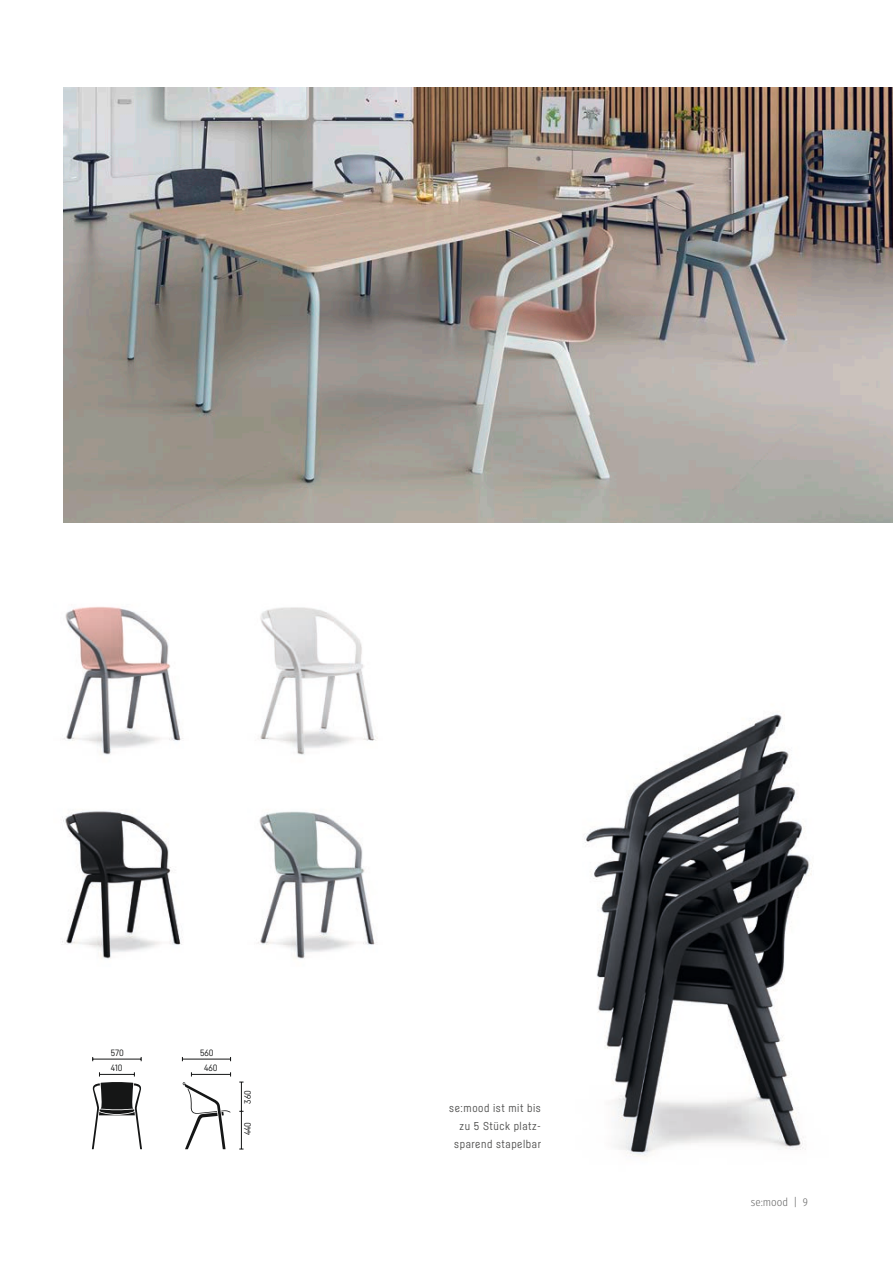
<style>
.page{position:relative;width:893px;height:1263px;background:#fff}
.page>*{position:absolute;margin:0;border:0;box-sizing:border-box;transform-origin:0 0}
.t1{font:11.25px/18px "Sedus Sans";letter-spacing:.05em;color:#4e4e4d;text-align:right}
.t2{font:300 11.25px "Sedus Text Condensed";color:#686868}
.t3{font:9px "Sedus Sans";color:#151616}
</style>
<div class="page">
<img style="left:64px;top:87px;width:829px;height:436px">
<hr style="left:99px;top:1074px;width:35px;height:1px;background:#151616">
<hr style="left:93px;top:1059px;width:48px;height:1px;background:#151616">
<svg style="left:92px;top:1082px;width:50px;height:67px"></svg>
<hr style="left:191px;top:1074px;width:40px;height:1px;background:#151616">
<hr style="left:182px;top:1059px;width:49px;height:1px;background:#151616">
<hr style="left:241px;top:1082px;width:1px;height:67px;background:#151616">
<svg style="left:182px;top:1082px;width:48px;height:67px"></svg>
<img style="left:260px;top:607px;width:118px;height:148px">
<img style="left:64px;top:606px;width:119px;height:149px">
<img style="left:61px;top:811px;width:121px;height:148px">
<img style="left:258px;top:811px;width:119px;height:148px">
<img style="left:584px;top:714px;width:228px;height:443px">
<p class="t3" style="left:111px;top:1047px;width:15px">570</p>
<p class="t3" style="left:111px;top:1062px;width:13px">410</p>
<p class="t3" style="left:200px;top:1047px;width:15px">560</p>
<p class="t3" style="left:204px;top:1062px;width:15px">460</p>
<p class="t3" style="left:242px;top:1103px;width:15px;rotate:-90deg">360</p>
<p class="t3" style="left:242px;top:1135px;width:15px;rotate:-90deg">440</p>
<p class="t1" style="left:449px;top:1098px;width:93px">se:mood ist mit bis zu 5 Stück platz&shy;sparend stapelbar</p>
<p class="t2" style="left:751px;top:1192px;width:59px">se:mood | 9</p>
</div>
